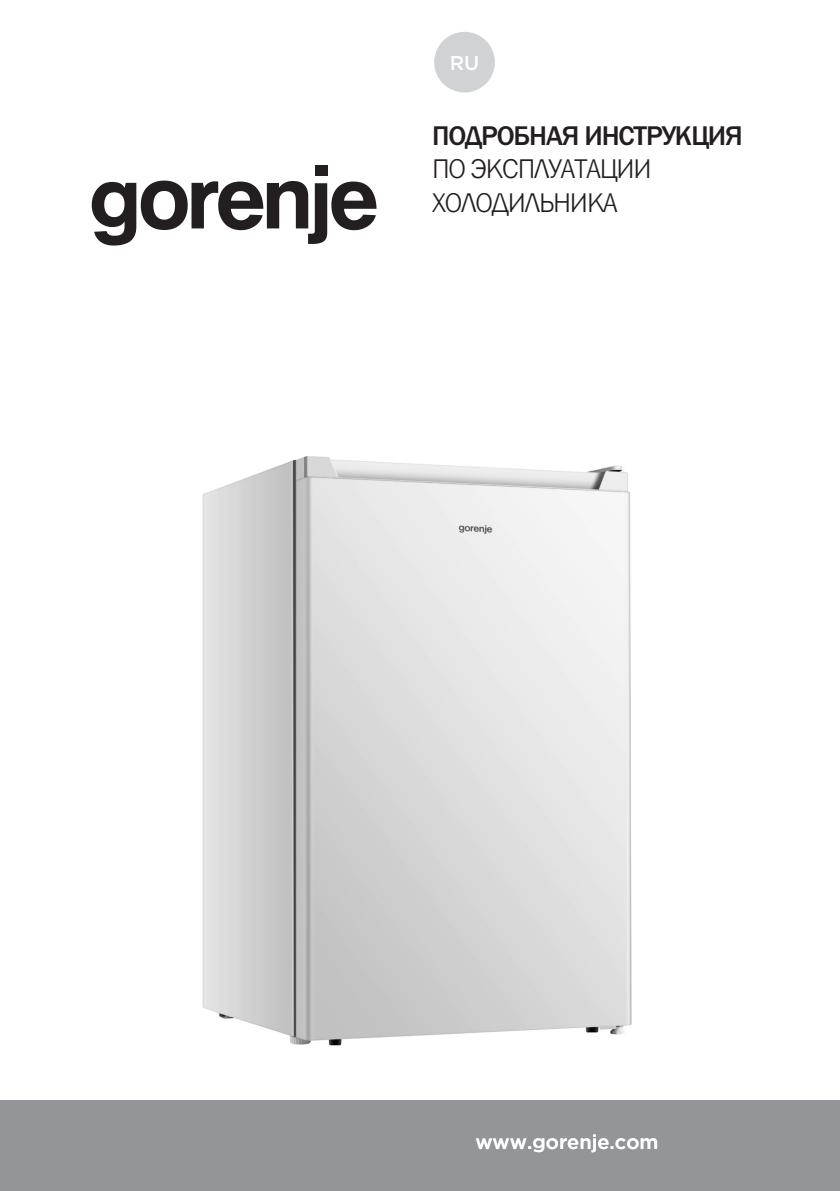
<style>
.page{position:relative;width:840px;height:1191px;background:#fff}
.page>*{position:absolute;margin:0;border:0;box-sizing:border-box;transform-origin:0 0}
.Naslovnica_naslov{font:300 28px "Franklin Gothic URW";letter-spacing:-.04em;color:#231f20}
.Naslovnica_naslov-2{font:500 28px "Franklin Gothic URW";letter-spacing:-.04em;color:#231f20}
.oznaka_drzave{font:500 20px "Gotham";color:#fff}
</style>
<div class="page">
<div style="left:0;top:1100px;width:839px;height:91px;background:#939598"></div>
<div style="left:434px;top:32px;width:60px;height:60px;background:#d1d2d4;border-radius:50%"></div>
<div style="left:314px;top:165px;width:13px;height:11px;background:#231f20"></div>
<svg style="left:92px;top:181px;width:284px;height:64px"></svg>
<img style="left:202px;top:456px;width:430px;height:590px">
<p class="oznaka_drzave" style="left:449px;top:50px;width:31px">RU</p>
<p class="Naslovnica_naslov-2" style="left:432px;top:118px;width:312px">ПОДРОБНАЯ ИНСТРУКЦИЯ</p>
<p class="Naslovnica_naslov" style="left:432px;top:152px;width:221px">ПО ЭКСПЛУАТАЦИИ</p>
<p class="Naslovnica_naslov" style="left:432px;top:185px;width:187px">ХОЛОДИЛЬНИКА</p>
<p class="oznaka_drzave" style="left:475px;top:1128px;width:185px">www.gorenje.com</p>
</div>
